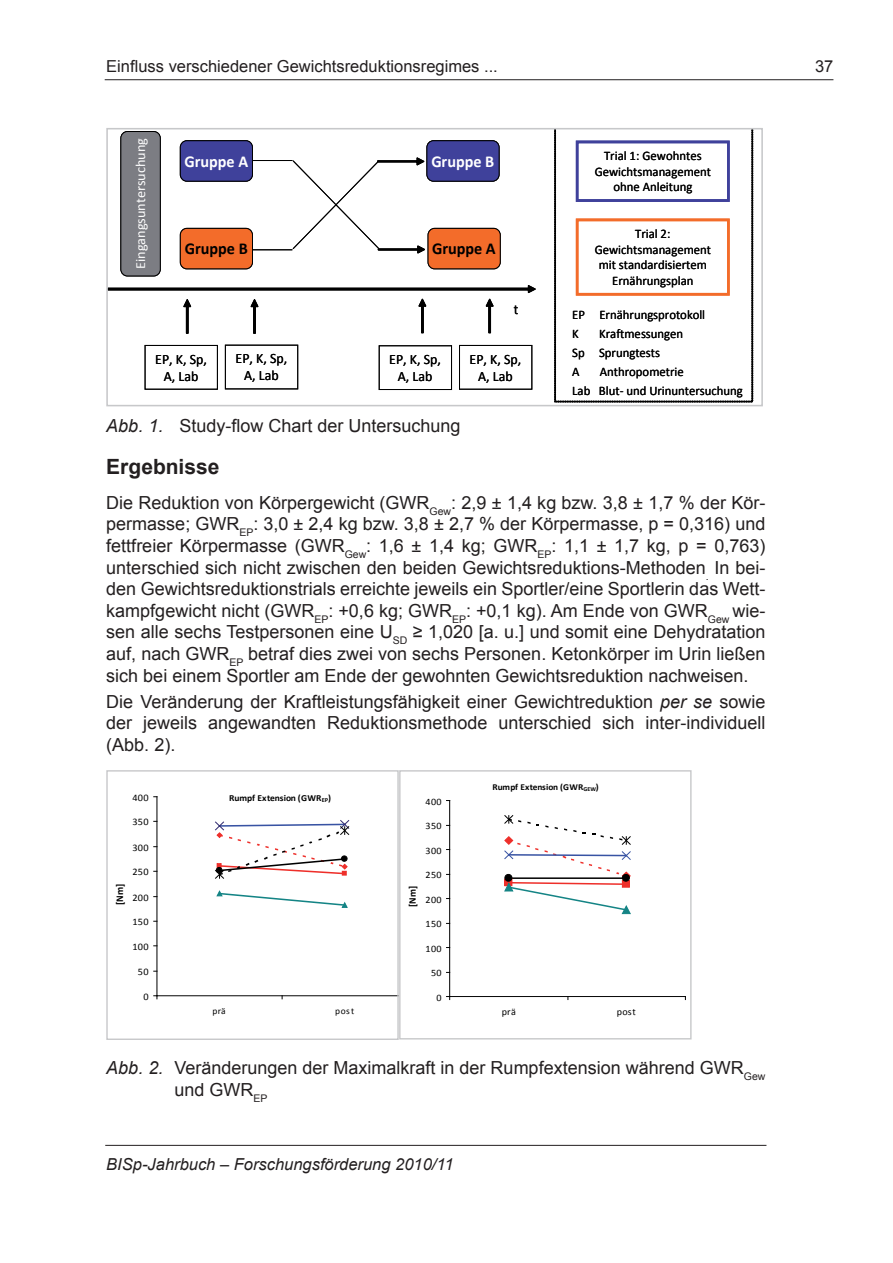
<style>
.page{position:relative;width:893px;height:1263px;background:#fff}
.page>*{position:absolute;margin:0;border:0;box-sizing:border-box;transform-origin:0 0}
.Überschrift_1{font:700 21px "Arial";color:#231f20}
.Fließtext{font:18px/21.6px "Arial";color:#231f20;text-align:justify}
.Abb{font:18px/21.6px "Arial";color:#231f20}
.t1{font:700 16.65px "Calibri";color:#fff}
.t2{font:700 16.65px "Calibri";color:#000}
.t3{font:16.5px "Arial";color:#231f20}
.t4{font:italic 16.5px "Arial";color:#231f20}
.t5{font:14.25px/17.1px "Calibri";color:#000;text-align:center}
.t6{font:13.95px "Calibri";color:#fff}
.t7{font:13.05px/15.8px "Calibri";color:#000}
.t8{font:700 10.35px "Calibri";color:#000}
.t9{font:10.05px "Calibri";letter-spacing:.03em;color:#000}
.t10{font:700 10.05px "Calibri";color:#000}
.t11{font:9.75px "Calibri";letter-spacing:.03em;color:#000}
.t12{font:700 9.15px "Calibri";letter-spacing:.005em;color:#000}
.t13{font:9.15px "Calibri";letter-spacing:.06em;color:#000}
.t14{font:700 9px "Calibri";letter-spacing:.005em;color:#000}
.s1{font-style:italic}
</style>
<div class="page">
<hr style="left:105px;top:1145px;width:661px;height:1px;background:#231f20">
<hr style="left:105px;top:79px;width:728px;height:1px;background:#231f20">
<div style="left:180px;top:141px;width:72px;height:40px;background:#3f419b;border-radius:7px"></div>
<div style="left:180px;top:140px;width:73px;height:42px;border:1px solid #000;border-radius:7px"></div>
<svg style="left:109px;top:285px;width:426px;height:8px"></svg>
<div style="left:121px;top:131px;width:39px;height:145px;background:#7c7d83;border-radius:7px"></div>
<div style="left:120px;top:131px;width:41px;height:145px;border:1px solid #000;border-radius:7px"></div>
<svg style="left:184px;top:299px;width:7px;height:34px"></svg>
<svg style="left:251px;top:299px;width:7px;height:34px"></svg>
<svg style="left:419px;top:299px;width:7px;height:34px"></svg>
<svg style="left:486px;top:299px;width:7px;height:34px"></svg>
<hr style="left:253px;top:249px;width:39px;height:1px;background:#000">
<hr style="left:253px;top:160px;width:39px;height:1px;background:#000">
<svg style="left:292px;top:158px;width:133px;height:95px"></svg>
<svg style="left:555px;top:131px;width:198px;height:271px"></svg>
<div style="left:145px;top:345px;width:73px;height:45px;border:1px solid #000"></div>
<div style="left:427px;top:141px;width:72px;height:40px;background:#3f419b;border-radius:7px"></div>
<div style="left:426px;top:140px;width:73px;height:42px;border:1px solid #000;border-radius:7px"></div>
<div style="left:180px;top:228px;width:72px;height:41px;background:#f36c2a;border-radius:7px"></div>
<div style="left:180px;top:228px;width:73px;height:41px;border:1px solid #000;border-radius:7px"></div>
<div style="left:428px;top:228px;width:72px;height:41px;background:#f36c2a;border-radius:7px"></div>
<div style="left:428px;top:228px;width:73px;height:41px;border:1px solid #000;border-radius:7px"></div>
<div style="left:225px;top:345px;width:73px;height:44px;border:1px solid #000"></div>
<div style="left:379px;top:345px;width:73px;height:45px;border:1px solid #000"></div>
<div style="left:459px;top:345px;width:73px;height:45px;border:1px solid #000"></div>
<div style="left:106px;top:128px;width:657px;height:278px;border:2px solid #c7c8ca"></div>
<hr style="left:449px;top:800px;width:1px;height:196px;background:#000">
<hr style="left:450px;top:996px;width:235px;height:1px;background:#000">
<svg style="left:504px;top:815px;width:127px;height:99px"></svg>
<div style="left:505px;top:874px;width:7px;height:7px;background:#000;border-radius:50%"></div>
<div style="left:504px;top:874px;width:8px;height:7px;border:1px solid #000;border-radius:50%"></div>
<div style="left:622px;top:874px;width:7px;height:7px;background:#000;border-radius:50%"></div>
<div style="left:622px;top:874px;width:8px;height:7px;border:1px solid #000;border-radius:50%"></div>
<div style="left:399px;top:770px;width:293px;height:269px;border:1px solid #c7c8ca"></div>
<hr style="left:157px;top:797px;width:1px;height:199px;background:#000">
<hr style="left:157px;top:995px;width:241px;height:1px;background:#000">
<svg style="left:154px;top:995px;width:4px;height:4px"></svg>
<svg style="left:216px;top:890px;width:132px;height:18px"></svg>
<svg style="left:215px;top:820px;width:135px;height:59px"></svg>
<div style="left:341px;top:855px;width:6px;height:7px;border:1px solid #000;border-radius:50%"></div>
<div style="left:106px;top:770px;width:293px;height:270px;border:1px solid #c7c8ca"></div>
<p class="t3" style="left:106px;top:55px;width:393px">Einfluss verschiedener Gewichtsreduktionsregimes ...</p>
<p class="t6" style="left:132px;top:269px;width:133px;rotate:-90deg">Eingangsuntersuchung</p>
<p class="t1" style="left:184px;top:151px;width:65px">Gruppe A</p>
<p class="t1" style="left:431px;top:151px;width:65px">Gruppe B</p>
<p class="t2" style="left:185px;top:238px;width:65px">Gruppe B</p>
<p class="t2" style="left:432px;top:238px;width:65px">Gruppe A</p>
<p class="t5" style="left:514px;top:300px;width:6px">t</p>
<p class="t5" style="left:155px;top:350px;width:53px">EP, K, Sp,<br>A, Lab</p>
<p class="t5" style="left:236px;top:349px;width:53px">EP, K, Sp,<br>A, Lab</p>
<p class="t5" style="left:389px;top:350px;width:53px">EP, K, Sp,<br>A, Lab</p>
<p class="t5" style="left:469px;top:350px;width:53px">EP, K, Sp,<br>A, Lab</p>
<p class="t7" style="left:595px;top:147px;width:118px;text-align:center">Trial 1: Gewohntes<br>Gewichtsmanagement ohne Anleitung</p>
<p class="t7" style="left:595px;top:225px;width:118px;text-align:center">Trial 2:<br>Gewichtsmanagement mit standardisiertem<br>Ernährungsplan</p>
<p class="t7" style="left:572px;top:305px;width:135px;line-height:18.9px">EP Ernährungsprotokoll<br>K</p>
<p class="t7" style="left:572px;top:324px;width:113px;line-height:18.9px;text-indent:27px">Kraftmessungen<br>Sp Sprungtests<br>A</p>
<p class="t7" style="left:572px;top:361px;width:172px;line-height:18.9px;text-indent:28px">Anthropometrie<br>Lab Blut- und Urinuntersuchung</p>
<p class="Abb" style="left:106px;top:415px;width:356px"><span class="s1">Abb. 1.</span> Study-flow Chart der Untersuchung</p>
<p class="Überschrift_1" style="left:106px;top:453px;width:115px">Ergebnisse</p>
<p class="Fließtext" style="left:106px;top:492px;width:661px">Die Reduktion von Körpergewicht (GWR<sub>Gew</sub>: 2,9 ± 1,4 kg bzw. 3,8 ± 1,7 % der Kör&shy;permasse; GWR<sub>EP</sub>: 3,0 ± 2,4 kg bzw. 3,8 ± 2,7 % der Körpermasse, p = 0,316) und fettfreier Körpermasse (GWR<sub>Gew</sub>: 1,6 ± 1,4 kg; GWR<sub>EP</sub>: 1,1 ± 1,7 kg, p = 0,763) unterschied sich nicht zwischen den beiden Gewichtsreduktions-Methoden<sub>.</sub> In bei&shy;den Gewichtsreduktionstrials erreichte jeweils ein Sportler/eine Sportlerin das Wett&shy;kampfgewicht nicht (GWR<sub>EP</sub>: +0,6 kg; GWR<sub>EP</sub>: +0,1 kg). Am Ende von GWR<sub>Gew</sub> wie&shy;sen alle sechs Testpersonen eine U<sub>SD</sub> ≥ 1,020 [a. u.] und somit eine Dehydratation auf, nach GWR<sub>EP</sub> betraf dies zwei von sechs Personen. Ketonkörper im Urin ließen sich bei einem Sportler am Ende der gewohnten Gewichtsreduktion nachweisen.</p>
<p class="Fließtext" style="left:106px;top:690px;width:661px">Die Veränderung der Kraftleistungsfähigkeit einer Gewichtreduktion <span class="s1">per se</span> sowie der jeweils angewandten Reduktionsmethode unterschied sich inter-individuell (Abb. 2).</p>
<p class="t14" style="left:492px;top:782px;width:108px">Rumpf Extension (GWR<sub>GEW</sub>)</p>
<p class="t9" style="left:132px;top:791px;width:18px">400</p>
<p class="t12" style="left:229px;top:792px;width:103px">Rumpf Extension (GWR<sub>EP</sub>)</p>
<p class="t11" style="left:426px;top:795px;width:18px">400</p>
<p class="t9" style="left:132px;top:816px;width:18px">350</p>
<p class="t11" style="left:426px;top:820px;width:18px">350</p>
<p class="t9" style="left:132px;top:841px;width:18px">300</p>
<p class="t11" style="left:426px;top:844px;width:18px">300</p>
<p class="t9" style="left:132px;top:866px;width:18px">250</p>
<p class="t11" style="left:426px;top:869px;width:18px">250</p>
<p class="t8" style="left:113px;top:905px;width:23px;rotate:-90deg">[Nm]</p>
<p class="t9" style="left:132px;top:891px;width:18px">200</p>
<p class="t10" style="left:406px;top:907px;width:22px;rotate:-90deg">[Nm]</p>
<p class="t11" style="left:426px;top:893px;width:18px">200</p>
<p class="t9" style="left:132px;top:916px;width:18px">150</p>
<p class="t11" style="left:426px;top:918px;width:18px">150</p>
<p class="t9" style="left:132px;top:940px;width:18px">100</p>
<p class="t11" style="left:426px;top:942px;width:18px">100</p>
<p class="t9" style="left:138px;top:966px;width:12px">50</p>
<p class="t11" style="left:431px;top:967px;width:12px">50</p>
<p class="t9" style="left:143px;top:990px;width:7px">0</p>
<p class="t11" style="left:436px;top:991px;width:7px">0</p>
<p class="t13" style="left:212px;top:1005px;width:15px">prä</p>
<p class="t13" style="left:335px;top:1005px;width:21px">post</p>
<p class="t11" style="left:502px;top:1006px;width:16px">prä</p>
<p class="t11" style="left:617px;top:1006px;width:20px">post</p>
<p class="Abb" style="left:174px;top:1057px;width:593px;text-indent:-68px"><span class="s1">Abb. 2.</span> Veränderungen der Maximalkraft in der Rumpfextension während GWR<sub>Gew </sub>und GWR<sub>EP</sub></p>
<p class="t4" style="left:106px;top:1154px;width:349px">BISp-Jahrbuch – Forschungsförderung 2010/11</p>
<p class="t3" style="left:815px;top:55px;width:20px">37</p>
</div>
